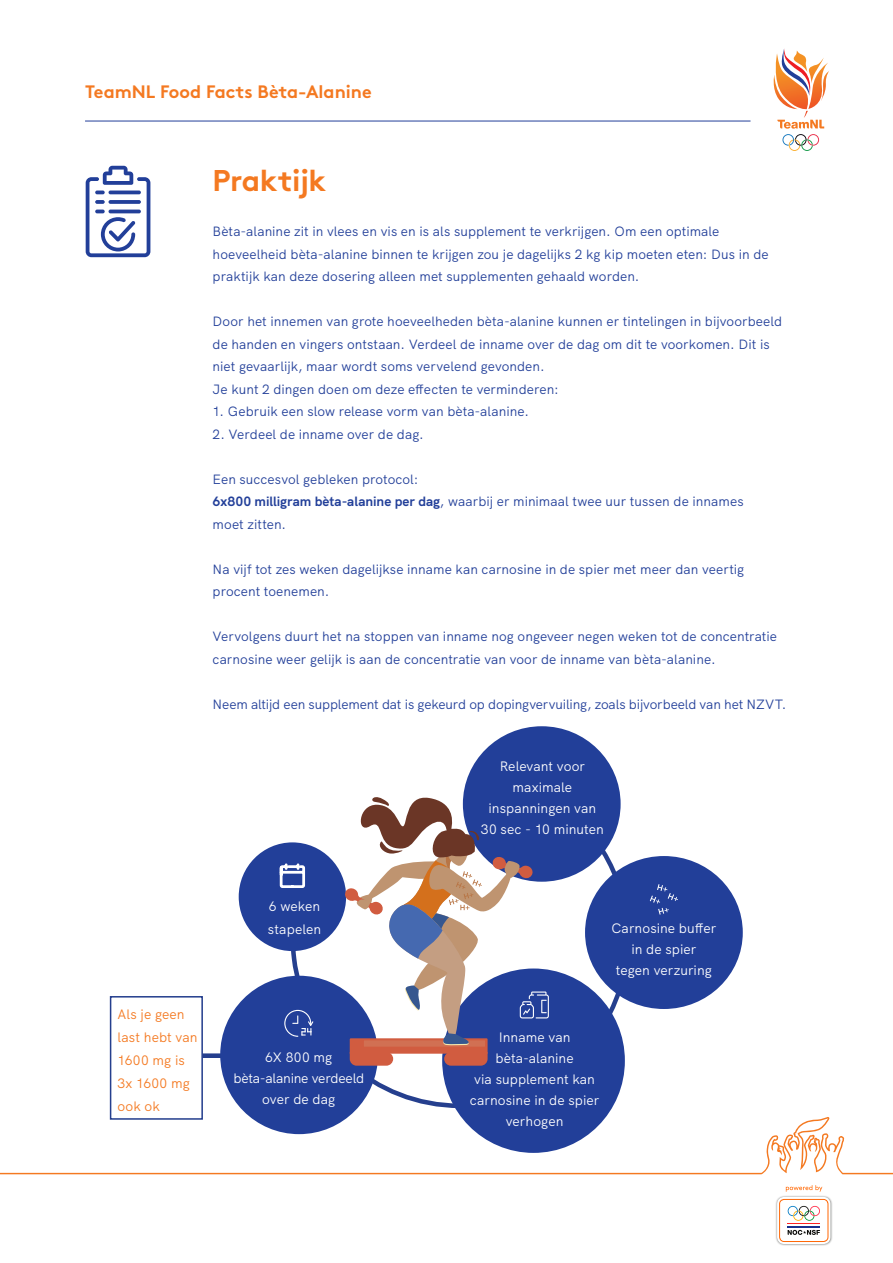
<style>
.page{position:relative;width:893px;height:1263px;background:#fff}
.page>*{position:absolute;margin:0;border:0;box-sizing:border-box;transform-origin:0 0}
.t1{font:700 30px "Brown";letter-spacing:-.02em;color:#f47921}
.t2{font:700 18px "Brown";color:#f47921}
.t3{font:13.65px/21px "HK Grotesk";letter-spacing:.005em;color:#fff;text-align:center}
.t4{font:13.65px/22.8px "HK Grotesk";letter-spacing:.005em;color:#f47921}
.t5{font:13.5px/22.5px "HK Grotesk";letter-spacing:.005em;color:#223f99}
.s1{font-weight:700}
</style>
<div class="page">
<hr style="left:85px;top:121px;width:665px;height:1px;background:#223f99">
<svg style="left:86px;top:166px;width:64px;height:91px"></svg>
<hr style="left:109px;top:210px;width:32px;height:3px;background:#223f99;border-radius:2px">
<svg style="left:0;top:1117px;width:893px;height:57px"></svg>
<svg style="left:773px;top:48px;width:56px;height:103px"></svg>
<img style="left:776px;top:1199px;width:56px;height:47px">
<svg style="left:777px;top:1185px;width:53px;height:59px"></svg>
<div style="left:202px;top:1053px;width:42px;height:5px;background:#253f8e"></div>
<svg style="left:288px;top:784px;width:344px;height:326px"></svg>
<div style="left:463px;top:726px;width:158px;height:156px;background:#223f99;border-radius:50%"></div>
<div style="left:585px;top:856px;width:158px;height:153px;background:#223f99;border-radius:50%"></div>
<div style="left:442px;top:968px;width:183px;height:185px;background:#223f99;border-radius:50%"></div>
<div style="left:239px;top:842px;width:107px;height:109px;background:#223f99;border-radius:50%"></div>
<div style="left:220px;top:976px;width:158px;height:158px;background:#223f99;border-radius:50%"></div>
<svg style="left:284px;top:1010px;width:29px;height:27px"></svg>
<svg style="left:650px;top:884px;width:28px;height:31px"></svg>
<svg style="left:279px;top:863px;width:27px;height:25px"></svg>
<svg style="left:344px;top:792px;width:205px;height:274px"></svg>
<div style="left:110px;top:996px;width:93px;height:124px;border:2px solid #253f8e"></div>
<h2 class="t2" style="left:85px;top:77px;width:288px">TeamNL Food Facts Bèta-Alanine</h2>
<h1 class="t1" style="left:213px;top:157px;width:115px">Praktijk</h1>
<p class="t5" style="left:213px;top:219px;width:558px">Bèta-alanine zit in vlees en vis en is als supplement te verkrijgen. Om een optimale hoeveelheid bèta-alanine binnen te krijgen zou je dagelijks 2 kg kip moeten eten: Dus in de praktijk kan deze dosering alleen met supplementen gehaald worden.</p>
<p class="t5" style="left:213px;top:309px;width:571px">Door het innemen van grote hoeveelheden bèta-alanine kunnen er tintelingen in bijvoorbeeld de handen en vingers ontstaan. Verdeel de inname over de dag om dit te voorkomen. Dit is niet gevaarlijk, maar wordt soms vervelend gevonden.<br>Je kunt 2 dingen doen om deze effecten te verminderen:</p>
<p class="t5" style="left:213px;top:399px;width:318px">1. Gebruik een slow release vorm van bèta-alanine.</p>
<p class="t5" style="left:213px;top:422px;width:213px">2. Verdeel de inname over de dag.</p>
<p class="t5" style="left:213px;top:467px;width:532px">Een succesvol gebleken protocol:<br><span class="s1">6x800 milligram bèta-alanine per dag</span>, waarbij er minimaal twee uur tussen de innames moet zitten.</p>
<p class="t5" style="left:213px;top:557px;width:533px">Na vijf tot zes weken dagelijkse inname kan carnosine in de spier met meer dan veertig procent toenemen.</p>
<p class="t5" style="left:213px;top:624px;width:566px">Vervolgens duurt het na stoppen van inname nog ongeveer negen weken tot de concentratie carnosine weer gelijk is aan de concentratie van voor de inname van bèta-alanine.</p>
<p class="t5" style="left:213px;top:692px;width:575px">Neem altijd een supplement dat is gekeurd op dopingvervuiling, zoals bijvorbeeld van het NZVT.</p>
<p class="t4" style="left:118px;top:1002px;width:81px">Als je geen last hebt van<br>1600 mg is<br>3x 1600 mg ook ok</p>
<p class="t3" style="left:268px;top:894px;width:55px;line-height:22.8px;text-align:left">6 weken stapelen</p>
<p class="t3" style="left:233px;top:1046px;width:132px">6X 800 mg bèta-alanine verdeeld over de dag</p>
<p class="t3" style="left:481px;top:754px;width:124px">Relevant voor maximale inspanningen van<br>30 sec - 10 minuten</p>
<p class="t3" style="left:611px;top:917px;width:107px">Carnosine buffer in de spier<br>tegen verzuring</p>
<p class="t3" style="left:470px;top:1026px;width:131px">Inname van bèta-alanine<br>via supplement kan carnosine in de spier verhogen</p>
</div>
